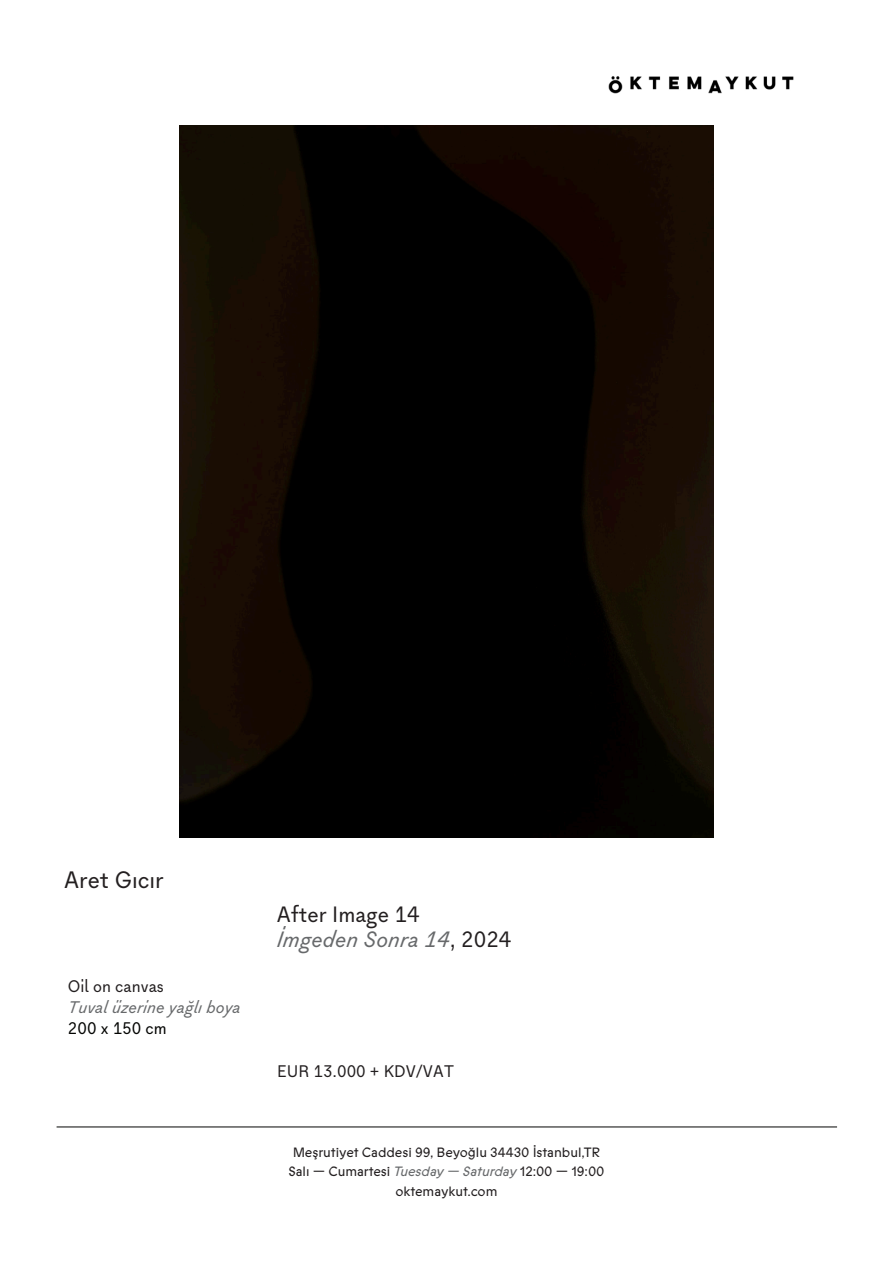
<style>
.page{position:relative;width:893px;height:1263px;background:#fff}
.page>*{position:absolute;margin:0;border:0;box-sizing:border-box;transform-origin:0 0}
.t1{font:22.5px "Gineto";color:#231f20}
.t2{font:italic 21px "Gineto";color:#67696b}
.t3{font:21px "Gineto";color:#231f20}
.t4{font:15.9px "Gineto";color:#231f20}
.t5{font:italic 15.9px "Gineto";color:#67696b}
.t6{font:15.9px "Gineto";color:#040503}
.t7{font:13.5px "ABC Prophet";letter-spacing:-.005em;color:#231f20}
.s1{font-style:normal;color:#231f20}
.s2{font-style:italic;color:#67696b}
</style>
<div class="page">
<img style="left:608px;top:76px;width:186px;height:18px">
<img style="left:180px;top:125px;width:534px;height:712px">
<hr style="left:57px;top:1126px;width:780px;height:1px;background:#040503">
<p class="t1" style="left:64px;top:865px;width:101px">Aret Gıcır</p>
<p class="t4" style="left:68px;top:975px;width:98px">Oil on canvas</p>
<p class="t5" style="left:68px;top:996px;width:174px">Tuval üzerine yağlı boya</p>
<p class="t6" style="left:68px;top:1017px;width:100px">200 x 150 cm</p>
<p class="t3" style="left:277px;top:900px;width:145px">After Image 14</p>
<p class="t2" style="left:277px;top:925px;width:236px">İmgeden Sonra 14<span class="s1">, 2024</span></p>
<p class="t4" style="left:277px;top:1060px;width:179px">EUR 13.000 + KDV/VAT</p>
<p class="t7" style="left:293px;top:1144px;width:309px">Meşrutiyet Caddesi 99, Beyoğlu 34430 İstanbul,TR</p>
<p class="t7" style="left:288px;top:1164px;width:318px">Salı — Cumartesi <span class="s2">Tuesday — Saturday</span> 12:00 — 19:00</p>
<p class="t7" style="left:395px;top:1183px;width:103px">oktemaykut.com</p>
</div>
